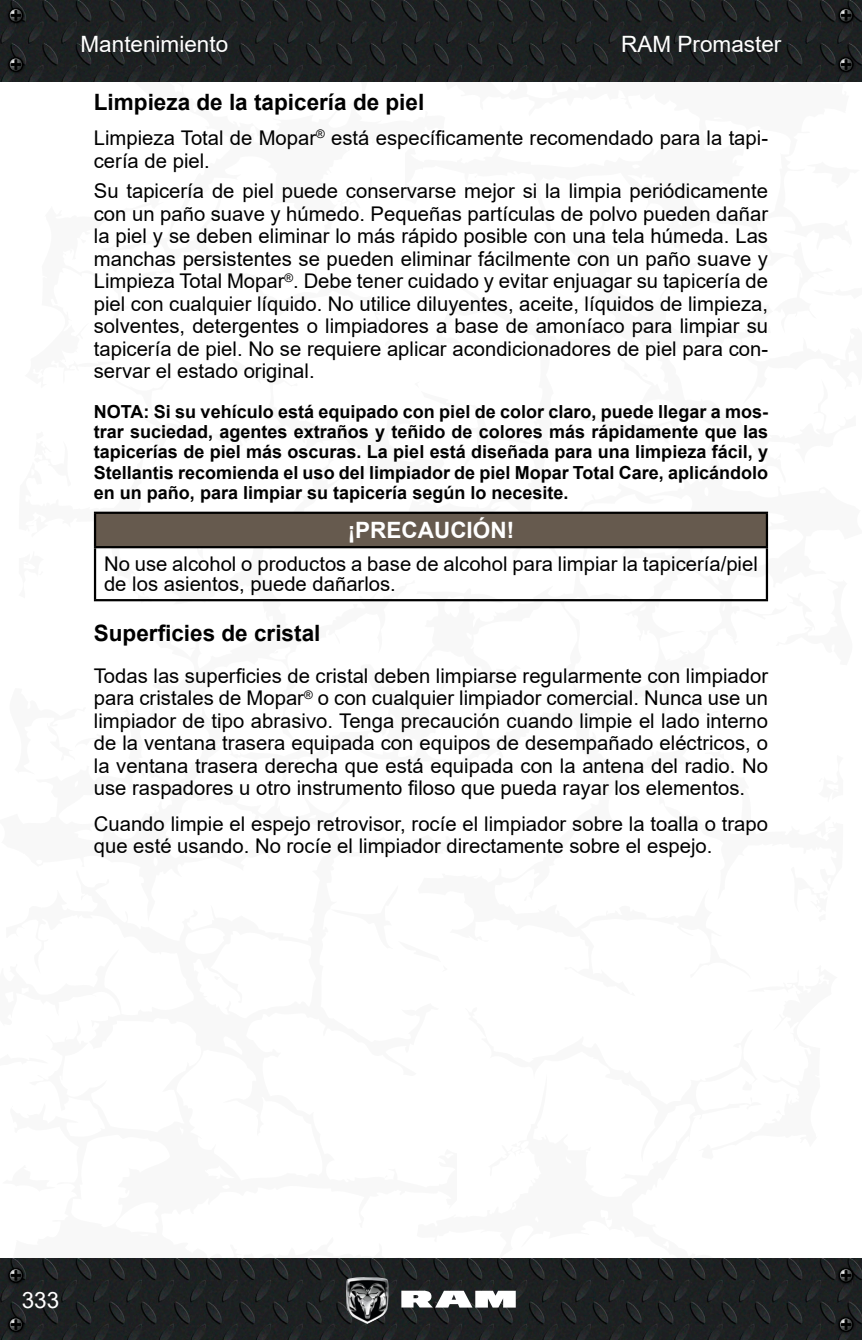
<style>
.page{position:relative;width:862px;height:1340px;background:#fff}
.page>*{position:absolute;margin:0;border:0;box-sizing:border-box;transform-origin:0 0}
._2_Subtítulo{font:700 22.5px "Arial";color:#000}
.t1{font:22.5px "Arial";color:#fff}
.Adver_Preca_Título{font:700 22.5px "Arial";color:#fff}
._4_Normal{font:20.25px/22.5px "Arial";color:#000}
.Adver_Preca_Texto{font:20.25px/20.2px "Arial";color:#000}
._6_NOTA{font:700 18px/20.2px "Arial";color:#000;text-align:justify}
</style>
<div class="page">
<svg style="left:861px;top:39px;width:1px;height:1259px"></svg>
<img style="left:0;top:0;width:861px;height:81px">
<img style="left:0;top:1258px;width:861px;height:81px">
<svg style="left:401px;top:1290px;width:114px;height:17px"></svg>
<img style="left:346px;top:1276px;width:42px;height:47px">
<img style="left:5px;top:4px;width:22px;height:22px">
<svg style="left:8px;top:8px;width:16px;height:15px"></svg>
<img style="left:5px;top:1264px;width:22px;height:22px">
<svg style="left:8px;top:1267px;width:16px;height:15px"></svg>
<img style="left:834px;top:4px;width:22px;height:22px">
<svg style="left:837px;top:8px;width:16px;height:15px"></svg>
<img style="left:834px;top:1264px;width:22px;height:22px">
<svg style="left:837px;top:1267px;width:16px;height:15px"></svg>
<img style="left:5px;top:53px;width:22px;height:23px">
<svg style="left:8px;top:57px;width:16px;height:15px"></svg>
<img style="left:5px;top:1313px;width:22px;height:22px">
<svg style="left:8px;top:1316px;width:16px;height:15px"></svg>
<img style="left:834px;top:53px;width:22px;height:23px">
<svg style="left:837px;top:57px;width:16px;height:15px"></svg>
<img style="left:834px;top:1313px;width:22px;height:22px">
<svg style="left:837px;top:1316px;width:16px;height:15px"></svg>
<div style="left:95px;top:513px;width:671px;height:34px;background:#665a4e"></div>
<hr style="left:94px;top:511px;width:673px;height:3px;background:#000">
<hr style="left:94px;top:514px;width:2px;height:32px;background:#000">
<hr style="left:765px;top:514px;width:2px;height:32px;background:#000">
<hr style="left:94px;top:546px;width:673px;height:2px;background:#000">
<hr style="left:94px;top:548px;width:2px;height:51px;background:#000">
<hr style="left:765px;top:548px;width:2px;height:51px;background:#000">
<hr style="left:94px;top:599px;width:673px;height:2px;background:#000">
<p class="t1" style="left:80px;top:29px;width:149px">Mantenimiento</p>
<p class="t1" style="left:621px;top:29px;width:162px">RAM Promaster</p>
<p class="_2_Subtítulo" style="left:94px;top:86px;width:332px">Limpieza de la tapicería de piel</p>
<p class="_4_Normal" style="left:94px;top:127px;width:675px">Limpieza Total de Mopar<sup>®</sup> está específicamente recomendado para la tapi&shy;cería de piel.</p>
<p class="_4_Normal" style="left:94px;top:180px;width:675px;text-align:justify">Su tapicería de piel puede conservarse mejor si la limpia periódicamente con un paño suave y húmedo. Pequeñas partículas de polvo pueden dañar la piel y se deben eliminar lo más rápido posible con una tela húmeda. Las manchas persistentes se pueden eliminar fácilmente con un paño suave y Limpieza Total Mopar<sup>®</sup>. Debe tener cuidado y evitar enjuagar su tapicería de piel con cualquier líquido. No utilice diluyentes, aceite, líquidos de limpieza, solventes, detergentes o limpiadores a base de amoníaco para limpiar su tapicería de piel. No se requiere aplicar acondicionadores de piel para con&shy;servar el estado original.</p>
<p class="_6_NOTA" style="left:94px;top:401px;width:675px">NOTA: Si su vehículo está equipado con piel de color claro, puede llegar a mos&shy;trar suciedad, agentes extraños y teñido de colores más rápidamente que las tapicerías de piel más oscuras. La piel está diseñada para una limpieza fácil, y Stellantis recomienda el uso del limpiador de piel Mopar Total Care, aplicándolo en un paño, para limpiar su tapicería según lo necesite.</p>
<p class="Adver_Preca_Título" style="left:347px;top:514px;width:168px">¡PRECAUCIÓN!</p>
<p class="Adver_Preca_Texto" style="left:104px;top:553px;width:655px">No use alcohol o productos a base de alcohol para limpiar la tapicería/piel de los asientos, puede dañarlos.</p>
<p class="_2_Subtítulo" style="left:94px;top:617px;width:228px">Superficies de cristal</p>
<p class="_4_Normal" style="left:94px;top:664px;width:675px;text-align:justify">Todas las superficies de cristal deben limpiarse regularmente con limpiador para cristales de Mopar<sup>®</sup> o con cualquier limpiador comercial. Nunca use un limpiador de tipo abrasivo. Tenga precaución cuando limpie el lado interno de la ventana trasera equipada con equipos de desempañado eléctricos, o la ventana trasera derecha que está equipada con la antena del radio. No use raspadores u otro instrumento filoso que pueda rayar los elementos.</p>
<p class="_4_Normal" style="left:94px;top:812px;width:675px">Cuando limpie el espejo retrovisor, rocíe el limpiador sobre la toalla o trapo que esté usando. No rocíe el limpiador directamente sobre el espejo.</p>
<p class="t1" style="left:22px;top:1284px;width:39px">333</p>
</div>
